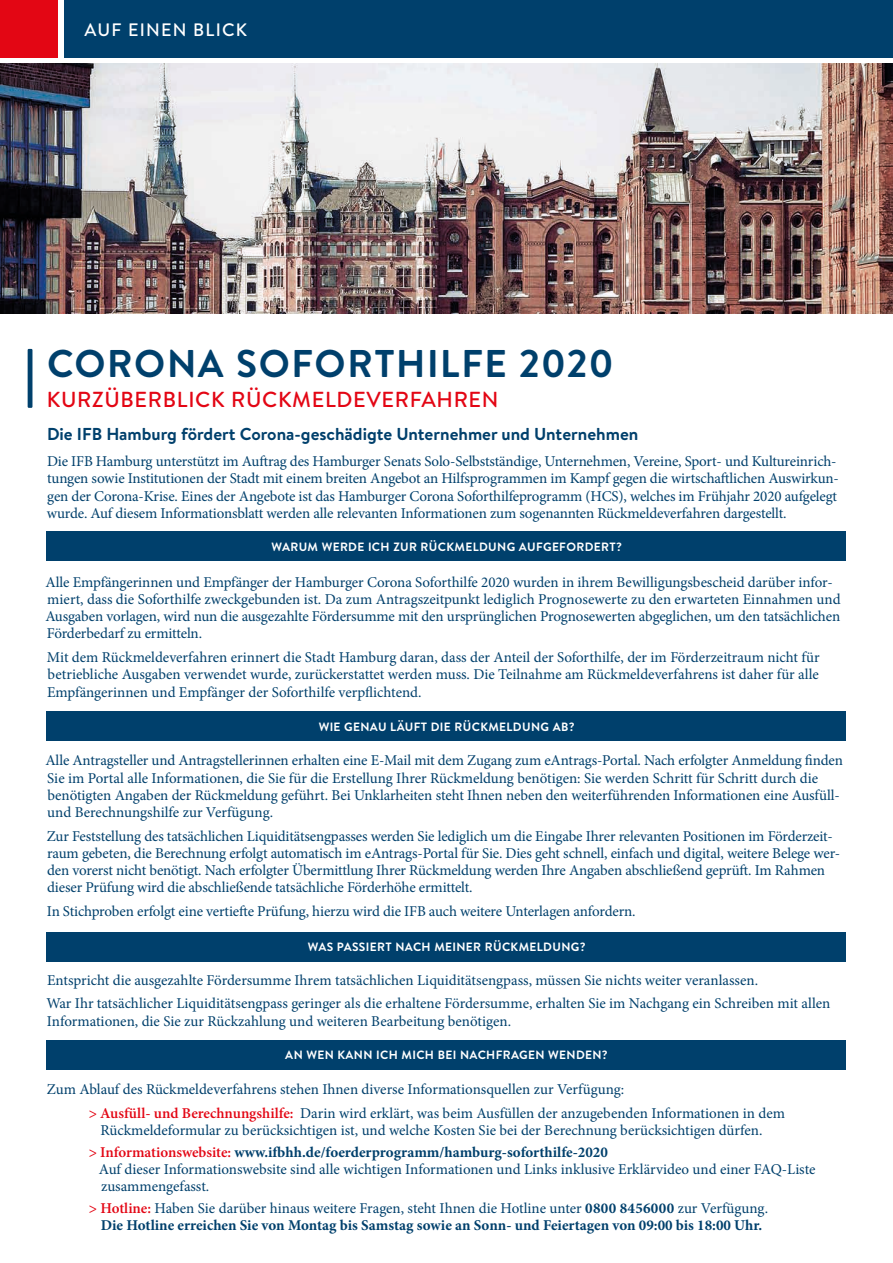
<style>
.page{position:relative;width:893px;height:1263px;background:#fff}
.page>*{position:absolute;margin:0;border:0;box-sizing:border-box;transform-origin:0 0}
.t1{font:700 38.7px "Brandon Text";letter-spacing:.04em;color:#00406c}
.t2{font:500 21.75px "Brandon Text";letter-spacing:.03em;color:#e30614}
.t3{font:500 18px "Brandon Text";letter-spacing:.07em;color:#fff}
.t4{font:700 17.25px "Brandon Text";color:#00406c}
.t5{font:15px/17.2px "Minion Pro";letter-spacing:-.01em;color:#00406c}
.t6{font:700 15px/17.2px "Minion Pro";color:#00406c;text-align:center}
.t7{font:700 12px "Brandon Text";letter-spacing:.03em;color:#fff}
.s1{font-weight:600;color:#e30614}
.s2{font-weight:700}
.s3{font-weight:400}
</style>
<div class="page">
<hr style="left:28px;top:349px;width:4px;height:59px;background:#00406c">
<div style="left:47px;top:531px;width:799px;height:30px;background:#00406c"></div>
<div style="left:47px;top:711px;width:799px;height:30px;background:#00406c"></div>
<div style="left:47px;top:932px;width:799px;height:30px;background:#00406c"></div>
<div style="left:47px;top:1040px;width:799px;height:30px;background:#00406c"></div>
<img style="left:0;top:64px;width:893px;height:250px">
<div style="left:65px;top:0;width:828px;height:57px;background:#00406c"></div>
<div style="left:0;top:0;width:57px;height:57px;background:#e30614"></div>
<p class="t3" style="left:85px;top:17px;width:164px">AUF EINEN BLICK</p>
<h1 class="t1" style="left:47px;top:336px;width:568px">CORONA SOFORTHILFE 2020</h1>
<h2 class="t2" style="left:47px;top:384px;width:453px">KURZÜBERBLICK RÜCKMELDEVERFAHREN</h2>
<p class="t4" style="left:47px;top:422px;width:593px">Die IFB Hamburg fördert Corona-geschädigte Unternehmer und Unternehmen</p>
<p class="t5" style="left:47px;top:453px;width:793px">Die IFB Hamburg unterstützt im Auftrag des Hamburger Senats Solo-Selbstständige, Unternehmen, Vereine, Sport- und Kultureinrich&shy;tungen sowie Institutionen der Stadt mit einem breiten Angebot an Hilfsprogrammen im Kampf gegen die wirtschaftlichen Auswirkun&shy;gen der Corona-Krise. Eines der Angebote ist das Hamburger Corona Soforthilfeprogramm (HCS), welches im Frühjahr 2020 aufgelegt wurde. Auf diesem Informationsblatt werden alle relevanten Informationen zum sogenannten Rückmeldeverfahren dargestellt.</p>
<p class="t7" style="left:272px;top:538px;width:352px">WARUM WERDE ICH ZUR RÜCKMELDUNG AUFGEFORDERT?</p>
<p class="t5" style="left:45px;top:573px;width:797px">Alle Empfängerinnen und Empfänger der Hamburger Corona Soforthilfe 2020 wurden in ihrem Bewilligungsbescheid darüber infor&shy;miert, dass die Soforthilfe zweckgebunden ist. Da zum Antragszeitpunkt lediglich Prognosewerte zu den erwarteten Einnahmen und Ausgaben vorlagen, wird nun die ausgezahlte Fördersumme mit den ursprünglichen Prognosewerten abgeglichen, um den tatsächlichen Förderbedarf zu ermitteln.</p>
<p class="t5" style="left:47px;top:649px;width:774px;text-align:justify">Mit dem Rückmeldeverfahren erinnert die Stadt Hamburg daran, dass der Anteil der Soforthilfe, der im Förderzeitraum nicht für betriebliche Ausgaben verwendet wurde, zurückerstattet werden muss. Die Teilnahme am Rückmeldeverfahrens ist daher für alle Empfängerinnen und Empfänger der Soforthilfe verpflichtend.</p>
<p class="t7" style="left:319px;top:718px;width:258px">WIE GENAU LÄUFT DIE RÜCKMELDUNG AB?</p>
<p class="t5" style="left:45px;top:752px;width:799px">Alle Antragsteller und Antragstellerinnen erhalten eine E-Mail mit dem Zugang zum eAntrags-Portal. Nach erfolgter Anmeldung finden Sie im Portal alle Informationen, die Sie für die Erstellung Ihrer Rückmeldung benötigen: Sie werden Schritt für Schritt durch die benötigten Angaben der Rückmeldung geführt. Bei Unklarheiten steht Ihnen neben den weiterführenden Informationen eine Ausfüll&shy;und Berechnungshilfe zur Verfügung.</p>
<p class="t5" style="left:47px;top:827px;width:795px">Zur Feststellung des tatsächlichen Liquiditätsengpasses werden Sie lediglich um die Eingabe Ihrer relevanten Positionen im Förderzeit&shy;raum gebeten, die Berechnung erfolgt automatisch im eAntrags-Portal für Sie. Dies geht schnell, einfach und digital, weitere Belege wer&shy;den vorerst nicht benötigt. Nach erfolgter Übermittlung Ihrer Rückmeldung werden Ihre Angaben abschließend geprüft. Im Rahmen dieser Prüfung wird die abschließende tatsächliche Förderhöhe ermittelt.</p>
<p class="t5" style="left:47px;top:903px;width:590px">In Stichproben erfolgt eine vertiefte Prüfung, hierzu wird die IFB auch weitere Unterlagen anfordern.</p>
<p class="t7" style="left:308px;top:938px;width:279px">WAS PASSIERT NACH MEINER RÜCKMELDUNG?</p>
<p class="t5" style="left:46px;top:968px;width:786px;line-height:23.7px">Entspricht die ausgezahlte Fördersumme Ihrem tatsächlichen Liquiditätsengpass, müssen Sie nichts weiter veranlassen.<br>War Ihr tatsächlicher Liquiditätsengpass geringer als die erhaltene Fördersumme, erhalten Sie im Nachgang ein Schreiben mit allen</p>
<p class="t5" style="left:47px;top:1012px;width:466px">Informationen, die Sie zur Rückzahlung und weiteren Bearbeitung benötigen.</p>
<p class="t7" style="left:285px;top:1047px;width:324px">AN WEN KANN ICH MICH BEI NACHFRAGEN WENDEN?</p>
<p class="t5" style="left:89px;top:1078px;width:698px;line-height:23.7px;text-indent:-42px">Zum Ablauf des Rückmeldeverfahrens stehen Ihnen diverse Informationsquellen zur Verfügung:<br><span class="s1">&gt; Ausfüll- und Berechnungshilfe:</span> Darin wird erklärt, was beim Ausfüllen der anzugebenden Informationen in dem</p>
<p class="t5" style="left:89px;top:1120px;width:675px;line-height:21.5px;text-indent:12px">Rückmeldeformular zu berücksichtigen ist, und welche Kosten Sie bei der Berechnung berücksichtigen dürfen. <span class="s1">&gt; Informationswebsite:</span> <span class="s2">www.ifbhh.de/foerderprogramm/hamburg-soforthilfe-2020</span></p>
<p class="t5" style="left:99px;top:1161px;width:718px">Auf dieser Informationswebsite sind alle wichtigen Informationen und Links inklusive Erklärvideo und einer FAQ-Liste zusammengefasst.</p>
<p class="t6" style="left:89px;top:1199px;width:681px"><span class="s1">&gt; Hotline:</span> <span class="s3">Haben Sie darüber hinaus weitere Fragen, steht Ihnen die Hotline unter</span> 0800 8456000 <span class="s3">zur Verfügung.<br></span>Die Hotline erreichen Sie von Montag bis Samstag sowie an Sonn- und Feiertagen von 09:00 bis 18:00 Uhr.</p>
</div>
